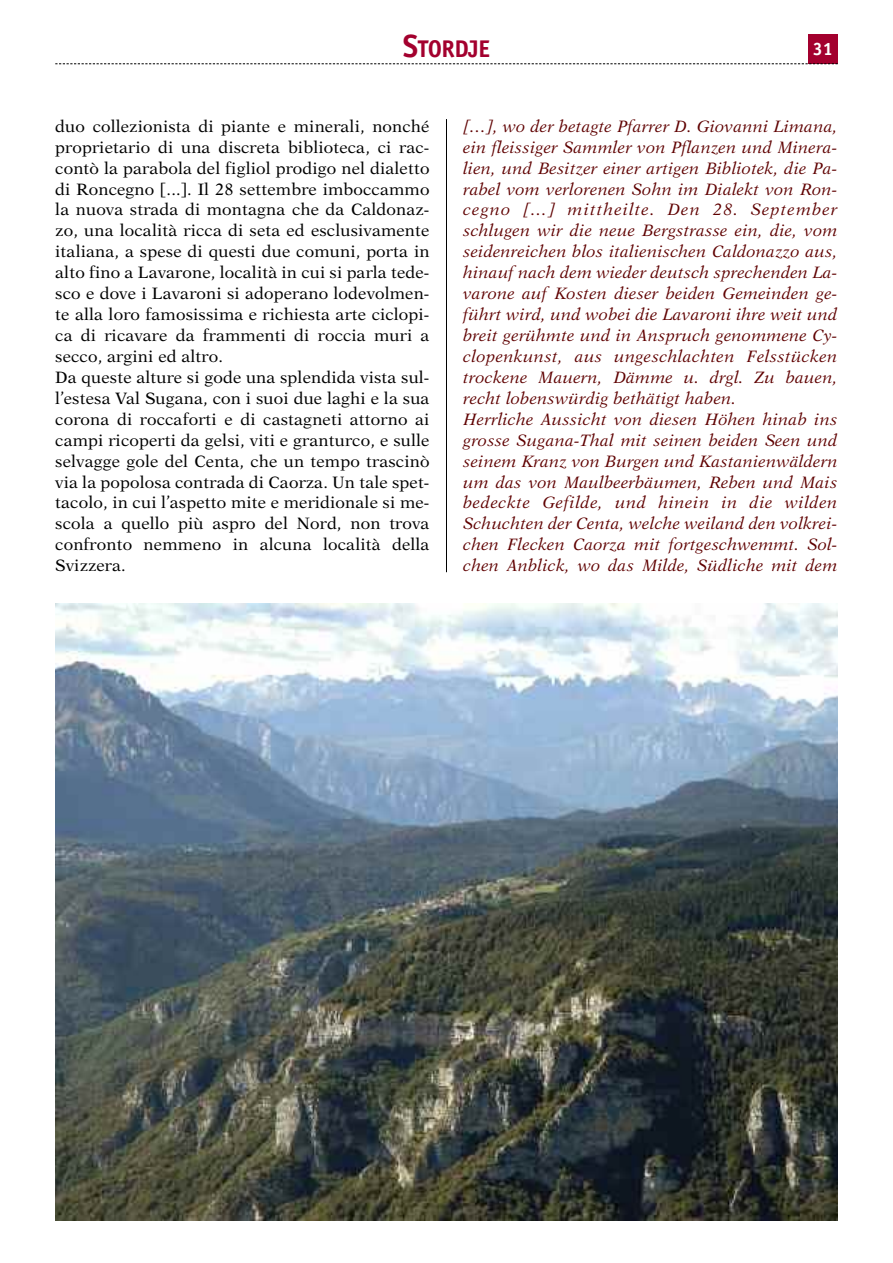
<style>
.page{position:relative;width:893px;height:1263px;background:#fff}
.page>*{position:absolute;margin:0;border:0;box-sizing:border-box;transform-origin:0 0}
.t1{font:700 24.15px "Officina Sans";letter-spacing:-.02em;color:#a3002e}
.t2{font:700 18px "Officina Sans";color:#fff}
.t3{font:italic 16.5px/20.9px "New Aster";letter-spacing:.015em;color:#5f0000}
.t4{font:16.5px/20.9px "New Aster";letter-spacing:.01em;color:#000}
.s1{font-size:32.25px}
</style>
<div class="page">
<div style="left:808px;top:34px;width:30px;height:30px;background:#a3002e"></div>
<svg style="left:55px;top:63px;width:783px;height:1px"></svg>
<hr style="left:446px;top:119px;width:1px;height:453px;background:#000">
<img style="left:55px;top:604px;width:783px;height:616px">
<h1 class="t1" style="left:403px;top:39px;width:89px"><span class="s1">S</span>TORDJE</h1>
<p class="t2" style="left:813px;top:42px;width:22px">31</p>
<p class="t4" style="left:55px;top:117px;width:376px">duo collezionista di piante e minerali, nonché proprietario di una discreta biblioteca, ci rac&shy;contò la parabola del figliol prodigo nel dialetto di Roncegno [...]. Il 28 settembre imboccammo la nuova strada di montagna che da Caldonaz&shy;zo, una località ricca di seta ed esclusivamente italiana, a spese di questi due comuni, porta in alto fino a Lavarone, località in cui si parla tede&shy;sco e dove i Lavaroni si adoperano lodevolmen&shy;te alla loro famosissima e richiesta arte ciclopi&shy;ca di ricavare da frammenti di roccia muri a secco, argini ed altro.<br>Da queste alture si gode una splendida vista sul&shy;l’estesa Val Sugana, con i suoi due laghi e la sua corona di roccaforti e di castagneti attorno ai campi ricoperti da gelsi, viti e granturco, e sulle selvagge gole del Centa, che un tempo trascinò via la popolosa contrada di Caorza. Un tale spet&shy;tacolo, in cui l’aspetto mite e meridionale si me&shy;scola a quello più aspro del Nord, non trova confronto nemmeno in alcuna località della Svizzera.</p>
<p class="t3" style="left:463px;top:117px;width:376px">[…], wo der betagte Pfarrer D. Giovanni Limana, ein fleissiger Sammler von Pflanzen und Minera&shy;lien, und Besitzer einer artigen Bibliotek, die Pa&shy;rabel vom verlorenen Sohn im Dialekt von Ron&shy;cegno […] mittheilte. Den 28. September schlugen wir die neue Bergstrasse ein, die, vom seidenreichen blos italienischen Caldonazzo aus, hinauf nach dem wieder deutsch sprechenden La&shy;varone auf Kosten dieser beiden Gemeinden ge&shy;führt wird, und wobei die Lavaroni ihre weit und breit gerühmte und in Anspruch genommene Cy&shy;clopenkunst, aus ungeschlachten Felsstücken trockene Mauern, Dämme u. drgl. Zu bauen, recht lobenswürdig bethätigt haben.<br>Herrliche Aussicht von diesen Höhen hinab ins grosse Sugana-Thal mit seinen beiden Seen und seinem Kranz von Burgen und Kastanienwäldern um das von Maulbeerbäumen, Reben und Mais bedeckte Gefilde, und hinein in die wilden Schuchten der Centa, welche weiland den volkrei&shy;chen Flecken Caorza mit fortgeschwemmt. Sol&shy;chen Anblick, wo das Milde, Südliche mit dem</p>
</div>
